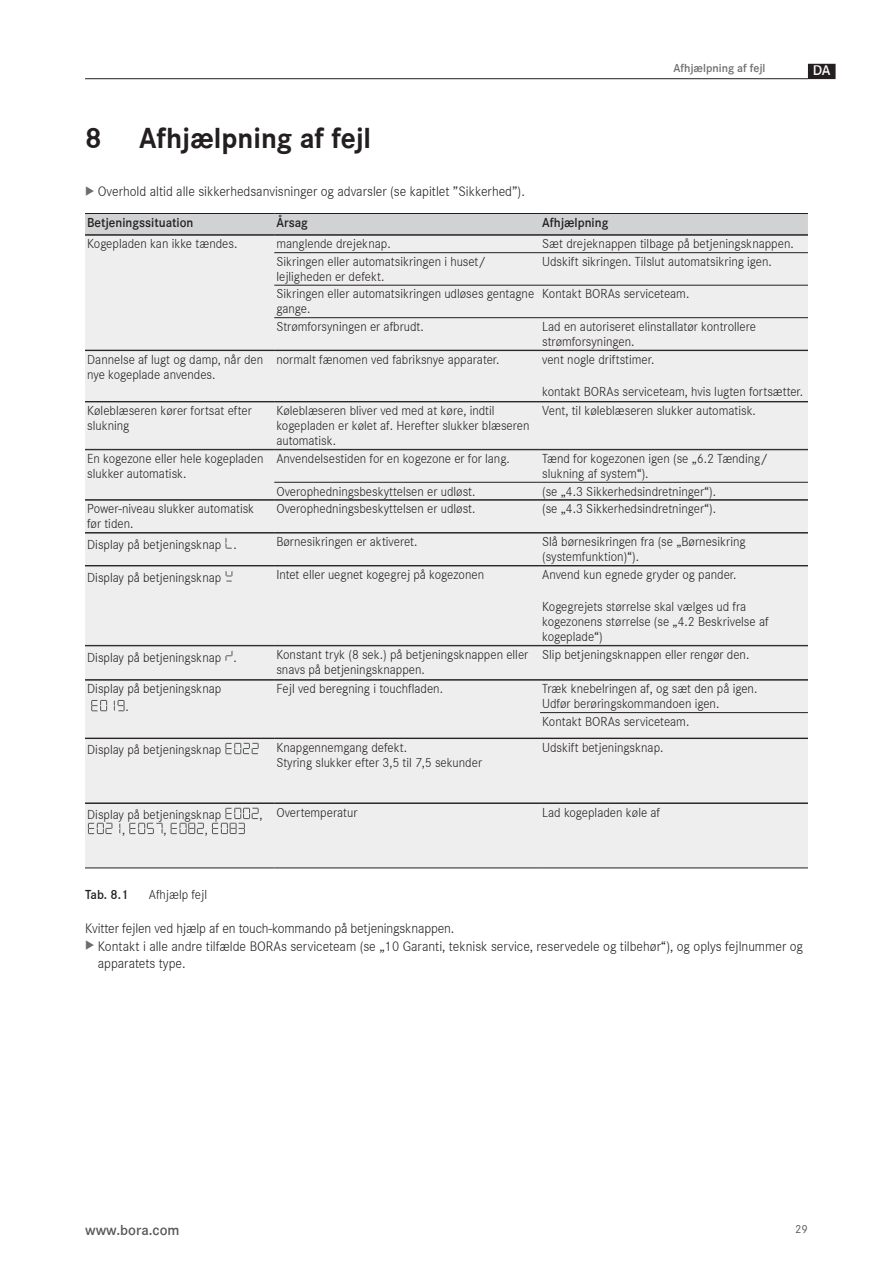
<style>
.page{position:relative;width:893px;height:1263px;background:#fff}
.page>*{position:absolute;margin:0;border:0;box-sizing:border-box;transform-origin:0 0}
.t1{font:700 30px "Corporate S Global";color:#231f20}
.t2{font:600 15px "Corporate S Global";color:#57585a}
.t3{font:600 15px "Corporate S Global";color:#fff}
.Integrated_Pic_Tab{font:300 14.25px/17.1px "Corporate S Global";color:#231f20}
.Table_Data{font:300 13.5px/15px "Corporate S Global";color:#231f20}
.Table_Head{font:600 13.5px "Corporate S Global";color:#231f20}
.t4{font:600 12px "Corporate S Global";color:#6c6d70}
.t5{font:12px "Corporate S Global";color:#57585a}
</style>
<div class="page">
<hr style="left:85px;top:78px;width:723px;height:1px;background:#231f20">
<div style="left:809px;top:65px;width:26px;height:13px;background:#231f20"></div>
<div style="left:808px;top:64px;width:28px;height:15px;border:2px solid #231f20"></div>
<div style="left:85px;top:214px;width:723px;height:21px;background:#d1d2d4"></div>
<hr style="left:85px;top:213px;width:189px;height:1px;background:#231f20">
<hr style="left:274px;top:213px;width:266px;height:1px;background:#231f20">
<hr style="left:540px;top:213px;width:268px;height:1px;background:#231f20">
<div style="left:85px;top:236px;width:723px;height:114px;background:#eeeeef"></div>
<hr style="left:85px;top:235px;width:189px;height:1px;background:#231f20">
<hr style="left:274px;top:235px;width:266px;height:1px;background:#231f20">
<hr style="left:540px;top:235px;width:268px;height:1px;background:#231f20">
<hr style="left:274px;top:252px;width:266px;height:1px;background:#231f20">
<hr style="left:540px;top:252px;width:268px;height:1px;background:#231f20">
<hr style="left:274px;top:285px;width:266px;height:1px;background:#231f20">
<hr style="left:540px;top:285px;width:268px;height:1px;background:#231f20">
<hr style="left:274px;top:317px;width:266px;height:1px;background:#231f20">
<hr style="left:540px;top:317px;width:268px;height:1px;background:#231f20">
<hr style="left:85px;top:350px;width:189px;height:1px;background:#231f20">
<hr style="left:274px;top:350px;width:266px;height:1px;background:#231f20">
<hr style="left:540px;top:350px;width:268px;height:1px;background:#231f20">
<hr style="left:85px;top:565px;width:189px;height:1px;background:#231f20">
<hr style="left:274px;top:565px;width:266px;height:1px;background:#231f20">
<hr style="left:540px;top:565px;width:268px;height:1px;background:#231f20">
<div style="left:85px;top:351px;width:723px;height:214px;background:#eeeeef"></div>
<div style="left:85px;top:567px;width:723px;height:78px;background:#eeeeef"></div>
<hr style="left:85px;top:566px;width:189px;height:1px;background:#231f20">
<hr style="left:274px;top:566px;width:266px;height:1px;background:#231f20">
<hr style="left:540px;top:566px;width:268px;height:1px;background:#231f20">
<svg style="left:226px;top:571px;width:6px;height:10px"></svg>
<hr style="left:85px;top:645px;width:189px;height:1px;background:#231f20">
<hr style="left:274px;top:645px;width:266px;height:1px;background:#231f20">
<hr style="left:540px;top:645px;width:268px;height:1px;background:#231f20">
<div style="left:85px;top:754px;width:723px;height:49px;background:#eeeeef"></div>
<div style="left:85px;top:646px;width:723px;height:108px;background:#eeeeef"></div>
<div style="left:85px;top:804px;width:723px;height:64px;background:#eeeeef"></div>
<hr style="left:85px;top:803px;width:189px;height:1px;background:#231f20">
<hr style="left:274px;top:803px;width:266px;height:1px;background:#231f20">
<hr style="left:540px;top:803px;width:268px;height:1px;background:#231f20">
<hr style="left:85px;top:868px;width:189px;height:1px;background:#231f20">
<hr style="left:274px;top:868px;width:266px;height:1px;background:#231f20">
<hr style="left:540px;top:868px;width:268px;height:1px;background:#231f20">
<svg style="left:88px;top:823px;width:24px;height:11px"></svg>
<svg style="left:129px;top:823px;width:34px;height:11px"></svg>
<svg style="left:171px;top:823px;width:33px;height:11px"></svg>
<svg style="left:212px;top:808px;width:47px;height:26px"></svg>
<p class="t4" style="left:673px;top:61px;width:93px">Afhjælpning af fejl</p>
<p class="t3" style="left:813px;top:61px;width:19px">DA</p>
<p class="t1" style="left:85px;top:120px;width:288px">8 Afhjælpning af fejl</p>
<p class="Integrated_Pic_Tab" style="left:98px;top:183px;width:429px">Overhold altid alle sikkerhedsanvisninger og advarsler (se kapitlet ”Sikkerhed”).</p>
<p class="Table_Head" style="left:87px;top:214px;width:108px">Betjeningssituation</p>
<p class="Table_Head" style="left:276px;top:214px;width:33px">Årsag</p>
<p class="Table_Head" style="left:542px;top:214px;width:68px">Afhjælpning</p>
<p class="Table_Data" style="left:87px;top:237px;width:152px">Kogepladen kan ikke tændes.</p>
<p class="Table_Data" style="left:276px;top:237px;width:116px">manglende drejeknap.</p>
<p class="Table_Data" style="left:542px;top:237px;width:253px">Sæt drejeknappen tilbage på betjeningsknappen.</p>
<p class="Table_Data" style="left:276px;top:254px;width:211px">Sikringen eller automatsikringen i huset/ lejligheden er defekt.</p>
<p class="Table_Data" style="left:542px;top:254px;width:231px">Udskift sikringen. Tilslut automatsikring igen.</p>
<p class="Table_Data" style="left:276px;top:287px;width:259px">Sikringen eller automatsikringen udløses gentagne gange.</p>
<p class="Table_Data" style="left:542px;top:287px;width:149px">Kontakt BORAs serviceteam.</p>
<p class="Table_Data" style="left:276px;top:319px;width:149px">Strømforsyningen er afbrudt.</p>
<p class="Table_Data" style="left:542px;top:319px;width:215px">Lad en autoriseret elinstallatør kontrollere strømforsyningen.</p>
<p class="Table_Data" style="left:87px;top:352px;width:178px">Dannelse af lugt og damp, når den nye kogeplade anvendes.</p>
<p class="Table_Data" style="left:276px;top:352px;width:225px">normalt fænomen ved fabriksnye apparater.</p>
<p class="Table_Data" style="left:542px;top:352px;width:114px">vent nogle driftstimer.</p>
<p class="Table_Data" style="left:542px;top:384px;width:263px">kontakt BORAs serviceteam, hvis lugten fortsætter.</p>
<p class="Table_Data" style="left:87px;top:403px;width:166px">Køleblæseren kører fortsat efter slukning</p>
<p class="Table_Data" style="left:276px;top:403px;width:255px">Køleblæseren bliver ved med at køre, indtil kogepladen er kølet af. Herefter slukker blæseren automatisk.</p>
<p class="Table_Data" style="left:542px;top:403px;width:215px">Vent, til køleblæseren slukker automatisk.</p>
<p class="Table_Data" style="left:87px;top:451px;width:178px">En kogezone eller hele kogepladen slukker automatisk.</p>
<p class="Table_Data" style="left:276px;top:451px;width:235px">Anvendelsestiden for en kogezone er for lang.</p>
<p class="Table_Data" style="left:542px;top:451px;width:227px">Tænd for kogezonen igen (se „6.2 Tænding/ slukning af system“).</p>
<p class="Table_Data" style="left:276px;top:484px;width:201px">Overophedningsbeskyttelsen er udløst.</p>
<p class="Table_Data" style="left:542px;top:484px;width:175px">(se „4.3 Sikkerhedsindretninger“).</p>
<p class="Table_Data" style="left:87px;top:502px;width:169px">Power-niveau slukker automatisk før tiden.</p>
<p class="Table_Data" style="left:276px;top:502px;width:201px">Overophedningsbeskyttelsen er udløst.</p>
<p class="Table_Data" style="left:542px;top:502px;width:175px">(se „4.3 Sikkerhedsindretninger“).</p>
<p class="Table_Data" style="left:87px;top:537px;width:136px">Display på betjeningsknap</p>
<p class="Table_Data" style="left:233px;top:537px;width:5px">.</p>
<p class="Table_Data" style="left:276px;top:535px;width:143px">Børnesikringen er aktiveret.</p>
<p class="Table_Data" style="left:542px;top:535px;width:205px">Slå børnesikringen fra (se „Børnesikring (systemfunktion)“).</p>
<p class="Table_Data" style="left:87px;top:570px;width:136px">Display på betjeningsknap</p>
<p class="Table_Data" style="left:276px;top:567px;width:209px">Intet eller uegnet kogegrej på kogezonen</p>
<p class="Table_Data" style="left:542px;top:567px;width:196px">Anvend kun egnede gryder og pander.</p>
<p class="Table_Data" style="left:542px;top:599px;width:228px">Kogegrejets størrelse skal vælges ud fra kogezonens størrelse (se „4.2 Beskrivelse af kogeplade“)</p>
<p class="Table_Data" style="left:87px;top:650px;width:136px">Display på betjeningsknap</p>
<p class="Table_Data" style="left:233px;top:650px;width:5px">.</p>
<p class="Table_Data" style="left:276px;top:647px;width:253px">Konstant tryk (8 sek.) på betjeningsknappen eller snavs på betjeningsknappen.</p>
<p class="Table_Data" style="left:542px;top:647px;width:209px">Slip betjeningsknappen eller rengør den.</p>
<p class="Table_Data" style="left:125px;top:680px;width:97px;line-height:18px;text-indent:-38px">Display på betjeningsknap .</p>
<p class="Table_Data" style="left:276px;top:682px;width:168px">Fejl ved beregning i touchfladen.</p>
<p class="Table_Data" style="left:542px;top:682px;width:217px">Træk knebelringen af, og sæt den på igen.<br>Udfør berøringskommandoen igen.</p>
<p class="Table_Data" style="left:542px;top:714px;width:149px">Kontakt BORAs serviceteam.</p>
<p class="Table_Data" style="left:87px;top:743px;width:136px">Display på betjeningsknap</p>
<p class="Table_Data" style="left:276px;top:740px;width:207px">Knapgennemgang defekt.<br>Styring slukker efter 3,5 til 7,5 sekunder</p>
<p class="Table_Data" style="left:542px;top:740px;width:123px">Udskift betjeningsknap.</p>
<p class="Table_Data" style="left:87px;top:807px;width:136px">Display på betjeningsknap</p>
<p class="Table_Data" style="left:260px;top:807px;width:5px">,</p>
<p class="Table_Data" style="left:122px;top:822px;width:5px">,</p>
<p class="Table_Data" style="left:164px;top:822px;width:5px">,</p>
<p class="Table_Data" style="left:205px;top:822px;width:5px">,</p>
<p class="Table_Data" style="left:276px;top:805px;width:83px">Overtemperatur</p>
<p class="Table_Data" style="left:542px;top:805px;width:119px">Lad kogepladen køle af</p>
<p class="Table_Head" style="left:85px;top:887px;width:45px">Tab. 8.1</p>
<p class="Table_Data" style="left:149px;top:887px;width:60px">Afhjælp fejl</p>
<p class="Integrated_Pic_Tab" style="left:85px;top:920px;width:371px">Kvitter fejlen ved hjælp af en touch-kommando på betjeningsknappen.</p>
<p class="Integrated_Pic_Tab" style="left:98px;top:938px;width:707px">Kontakt i alle andre tilfælde BORAs serviceteam (se „10 Garanti, teknisk service, reservedele og tilbehør“), og oplys fejlnummer og apparatets type.</p>
<p class="t2" style="left:85px;top:1221px;width:96px">www.bora.com</p>
<p class="t5" style="left:795px;top:1221px;width:14px">29</p>
</div>
